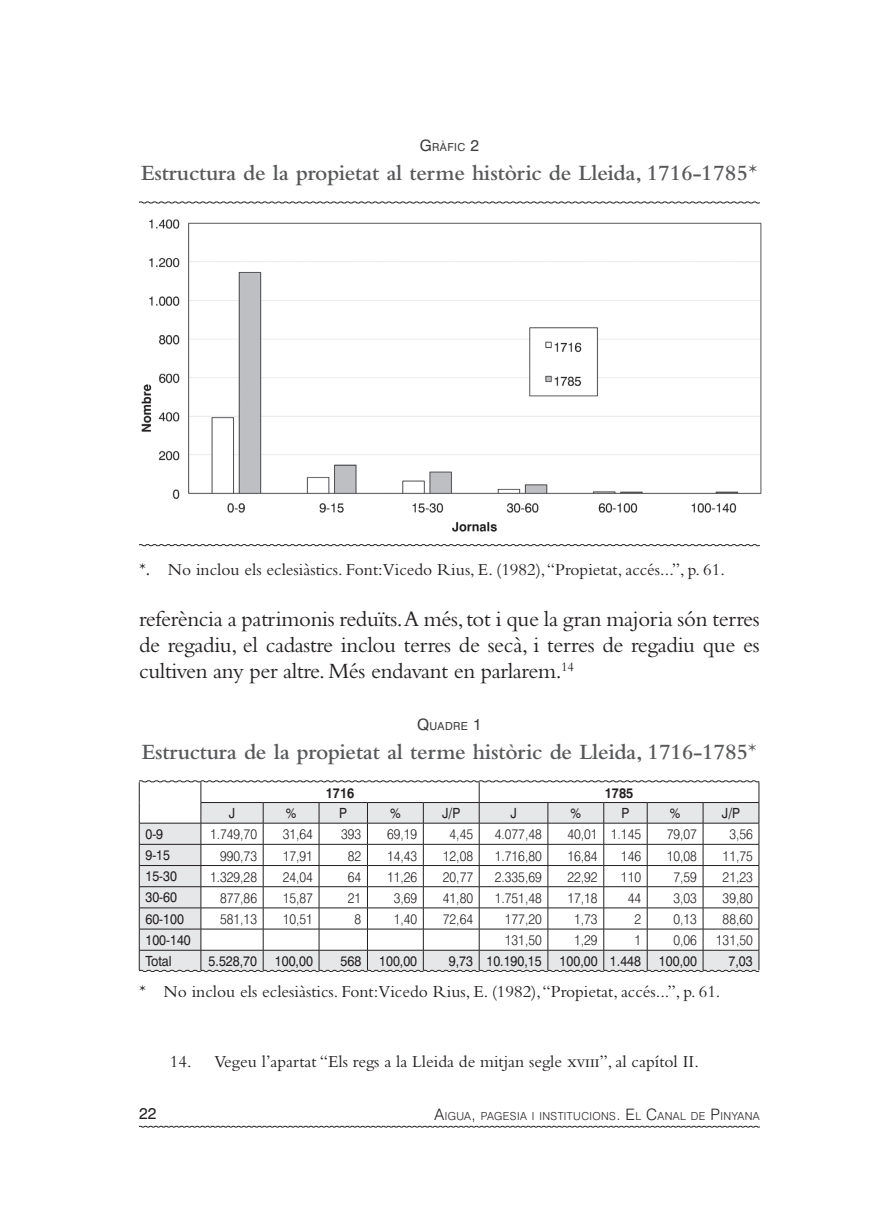
<style>
.page{position:relative;width:874px;height:1221px;background:#fff}
.page>*{position:absolute;margin:0;border:0;box-sizing:border-box;transform-origin:0 0}
.t1{font:22.75px/26.2px "Bembo Std";letter-spacing:-.015em;color:#231f20;text-align:justify}
.t2{font:600 22.75px "Bembo Std";letter-spacing:-.01em;color:#57585a}
.t3{font:17.5px "Bembo Std";color:#231f20}
.t4{font:15.75px "Swiss 721 BT";color:#231f20}
.t5{font:300 14px "Swiss 721 BT";color:#231f20;scale:.9 1}
.t6{font:14px "Swiss 721 BT";color:#231f20;scale:.9 1}
.t7{font:700 14px "Swiss 721 BT";color:#231f20;scale:.9 1}
.t8{font:300 11.03px "Swiss 721 BT";letter-spacing:.035em;color:#231f20}
.t9{font:11.03px "Swiss 721 BT";letter-spacing:.035em;color:#3e3e3f}
.s1{font-size:15.75px}
.s2{font-family:"Adobe Garamond Pro"}
.s3{font-family:"Adobe Garamond Pro";font-weight:400}
</style>
<div class="page">
<svg style="left:138px;top:1125px;width:621px;height:2px"></svg>
<img style="left:141px;top:219px;width:621px;height:313px">
<svg style="left:138px;top:201px;width:622px;height:3px"></svg>
<svg style="left:138px;top:544px;width:622px;height:2px"></svg>
<svg style="left:138px;top:780px;width:621px;height:192px"></svg>
<p class="t9" style="left:419px;top:140px;width:61px"><span class="s1">G</span>RÀFIC <span class="s1">2</span></p>
<h1 class="t2" style="left:141px;top:160px;width:617px">Estructura de la propietat al terme històric de Lleida, 1716-1785<span class="s2">*</span></h1>
<p class="t3" style="left:139px;top:559px;width:587px"><span class="s2">*.</span> No inclou els eclesiàstics. Font:Vicedo Rius, E. (1982), “Propietat, accés...”, p. 61.</p>
<h1 class="t1" style="left:139px;top:605px;width:622px">referència a patrimonis reduïts.A més, tot i que la gran majoria són terres de regadiu, el cadastre inclou terres de secà, i terres de regadiu que es cultiven any per altre. Més endavant en parlarem.<sup>14</sup></h1>
<p class="t9" style="left:417px;top:719px;width:66px"><span class="s1">Q</span>UADRE <span class="s1">1</span></p>
<h1 class="t2" style="left:142px;top:738px;width:616px">Estructura de la propietat al terme històric de Lleida, 1716-1785<span class="s3">*</span></h1>
<p class="t7" style="left:325px;top:784px;width:33px">1716</p>
<p class="t7" style="left:604px;top:784px;width:33px">1785</p>
<p class="t6" style="left:229px;top:804px;width:9px">J</p>
<p class="t6" style="left:286px;top:804px;width:13px">%</p>
<p class="t6" style="left:339px;top:804px;width:10px">P</p>
<p class="t6" style="left:390px;top:804px;width:13px">%</p>
<p class="t6" style="left:442px;top:804px;width:22px">J/P</p>
<p class="t6" style="left:510px;top:804px;width:9px">J</p>
<p class="t6" style="left:570px;top:804px;width:13px">%</p>
<p class="t6" style="left:621px;top:804px;width:10px">P</p>
<p class="t6" style="left:669px;top:804px;width:13px">%</p>
<p class="t6" style="left:721px;top:804px;width:22px">J/P</p>
<p class="t6" style="left:145px;top:825px;width:21px">0-9</p>
<p class="t5" style="left:210px;top:825px;width:54px">1.749,70</p>
<p class="t5" style="left:282px;top:825px;width:35px">31,64</p>
<p class="t5" style="left:341px;top:825px;width:24px">393</p>
<p class="t5" style="left:387px;top:825px;width:35px">69,19</p>
<p class="t5" style="left:449px;top:825px;width:28px">4,45</p>
<p class="t5" style="left:494px;top:825px;width:54px">4.077,48</p>
<p class="t5" style="left:567px;top:825px;width:83px">40,01 1.145</p>
<p class="t5" style="left:666px;top:825px;width:35px">79,07</p>
<p class="t5" style="left:729px;top:825px;width:28px">3,56</p>
<p class="t6" style="left:145px;top:846px;width:29px">9-15</p>
<p class="t5" style="left:220px;top:847px;width:42px">990,73</p>
<p class="t5" style="left:282px;top:847px;width:35px">17,91</p>
<p class="t5" style="left:348px;top:847px;width:16px">82</p>
<p class="t5" style="left:387px;top:847px;width:35px">14,43</p>
<p class="t5" style="left:442px;top:847px;width:35px">12,08</p>
<p class="t5" style="left:494px;top:847px;width:54px">1.716,80</p>
<p class="t5" style="left:567px;top:847px;width:35px">16,84</p>
<p class="t5" style="left:620px;top:847px;width:24px">146</p>
<p class="t5" style="left:666px;top:847px;width:35px">10,08</p>
<p class="t5" style="left:722px;top:847px;width:35px">11,75</p>
<p class="t6" style="left:145px;top:867px;width:37px">15-30</p>
<p class="t5" style="left:210px;top:868px;width:54px">1.329,28</p>
<p class="t5" style="left:282px;top:868px;width:35px">24,04</p>
<p class="t5" style="left:348px;top:868px;width:16px">64</p>
<p class="t5" style="left:387px;top:868px;width:35px">11,26</p>
<p class="t5" style="left:442px;top:868px;width:35px">20,77</p>
<p class="t5" style="left:494px;top:868px;width:54px">2.335,69</p>
<p class="t5" style="left:567px;top:868px;width:35px">22,92</p>
<p class="t5" style="left:620px;top:868px;width:24px">110</p>
<p class="t5" style="left:673px;top:868px;width:28px">7,59</p>
<p class="t5" style="left:722px;top:868px;width:35px">21,23</p>
<p class="t6" style="left:145px;top:888px;width:37px">30-60</p>
<p class="t5" style="left:220px;top:889px;width:42px">877,86</p>
<p class="t5" style="left:282px;top:889px;width:35px">15,87</p>
<p class="t5" style="left:348px;top:889px;width:16px">21</p>
<p class="t5" style="left:393px;top:889px;width:28px">3,69</p>
<p class="t5" style="left:442px;top:889px;width:35px">41,80</p>
<p class="t5" style="left:494px;top:889px;width:54px">1.751,48</p>
<p class="t5" style="left:567px;top:889px;width:35px">17,18</p>
<p class="t5" style="left:627px;top:889px;width:16px">44</p>
<p class="t5" style="left:673px;top:889px;width:28px">3,03</p>
<p class="t5" style="left:722px;top:889px;width:35px">39,80</p>
<p class="t6" style="left:145px;top:910px;width:44px">60-100</p>
<p class="t5" style="left:220px;top:910px;width:42px">581,13</p>
<p class="t5" style="left:282px;top:910px;width:35px">10,51</p>
<p class="t5" style="left:354px;top:910px;width:9px">8</p>
<p class="t5" style="left:393px;top:910px;width:28px">1,40</p>
<p class="t5" style="left:442px;top:910px;width:35px">72,64</p>
<p class="t5" style="left:504px;top:910px;width:42px">177,20</p>
<p class="t5" style="left:574px;top:910px;width:28px">1,73</p>
<p class="t5" style="left:634px;top:910px;width:9px">2</p>
<p class="t5" style="left:673px;top:910px;width:28px">0,13</p>
<p class="t5" style="left:722px;top:910px;width:35px">88,60</p>
<p class="t6" style="left:145px;top:931px;width:52px">100-140</p>
<p class="t5" style="left:504px;top:931px;width:42px">131,50</p>
<p class="t5" style="left:574px;top:931px;width:28px">1,29</p>
<p class="t5" style="left:634px;top:931px;width:9px">1</p>
<p class="t5" style="left:673px;top:931px;width:28px">0,06</p>
<p class="t5" style="left:715px;top:931px;width:42px">131,50</p>
<p class="t6" style="left:145px;top:952px;width:31px">Total</p>
<p class="t6" style="left:208px;top:952px;width:55px">5.528,70</p>
<p class="t6" style="left:275px;top:952px;width:44px">100,00</p>
<p class="t6" style="left:340px;top:952px;width:25px">568</p>
<p class="t6" style="left:379px;top:952px;width:44px">100,00</p>
<p class="t6" style="left:448px;top:952px;width:105px">9,73 10.190,15</p>
<p class="t6" style="left:559px;top:952px;width:92px">100,00 1.448</p>
<p class="t6" style="left:658px;top:952px;width:44px">100,00</p>
<p class="t6" style="left:728px;top:952px;width:28px">7,03</p>
<p class="t3" style="left:139px;top:981px;width:582px"><span class="s2">*</span> No inclou els eclesiàstics. Font:Vicedo Rius, E. (1982), “Propietat, accés...”, p. 61.</p>
<p class="t3" style="left:170px;top:1050px;width:530px">14. Vegeu l’apartat “Els regs a la Lleida de mitjan segle xviii”, al capítol II.</p>
<p class="t4" style="left:139px;top:1103px;width:19px">22</p>
<p class="t8" style="left:434px;top:1108px;width:326px"><span class="s1">A</span>IGUA<span class="s1">,</span> PAGESIA I INSTITUCIONS<span class="s1">. E</span>L <span class="s1">C</span>ANAL DE <span class="s1">P</span>INYANA</p>
</div>
